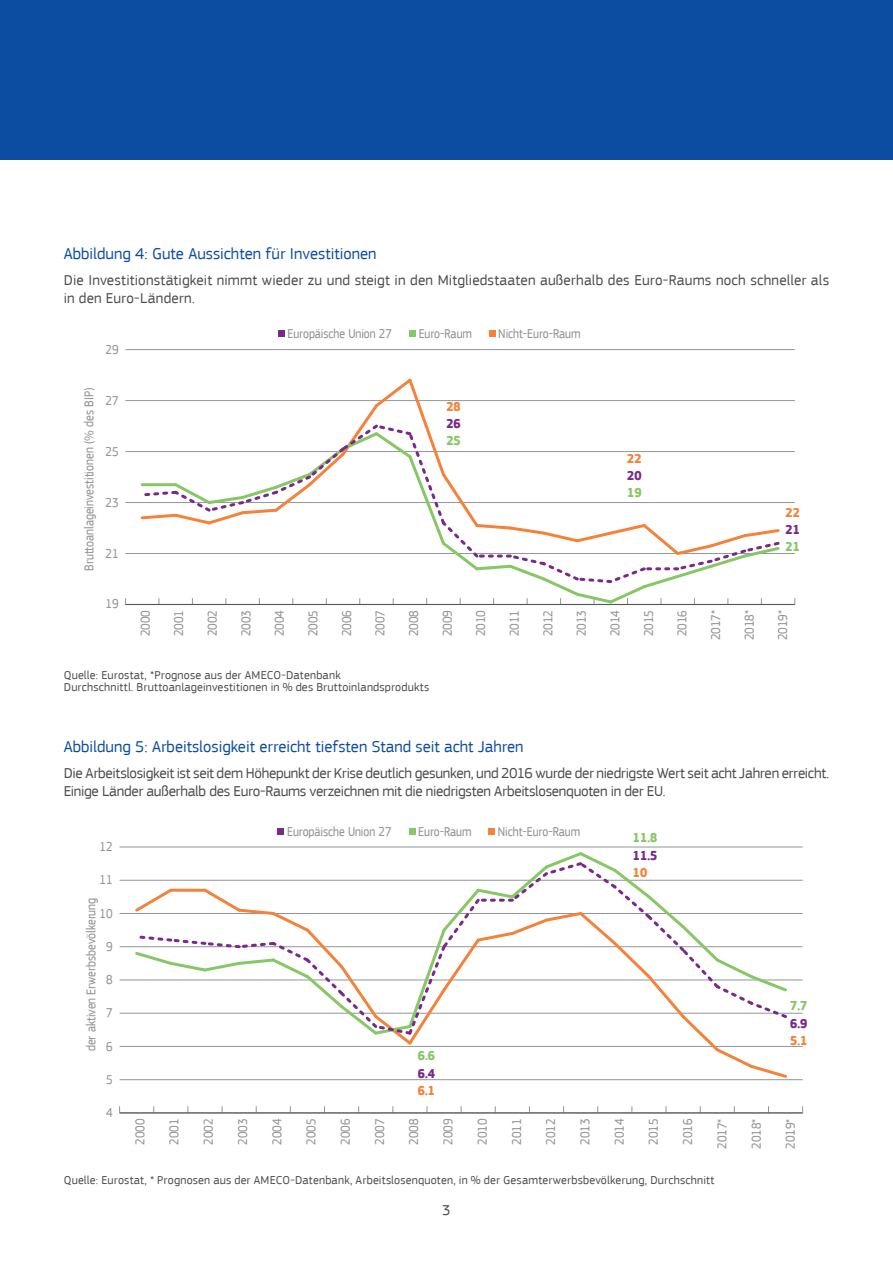
<style>
.page{position:relative;width:893px;height:1263px;background:#fff}
.page>*{position:absolute;margin:0;border:0;box-sizing:border-box;transform-origin:0 0}
.t1{font:16.5px "EC Square Sans Pro";color:#0d4da1}
.t2{font:15px/17.5px "EC Square Sans Pro";letter-spacing:-.015em;color:#4b4c4d}
.t3{font:15px/17.5px "EC Square Sans Pro";letter-spacing:.01em;color:#4b4c4d}
.t4{font:13.5px "EC Square Sans Cond Pro";color:#939598}
.t5{font:700 13.5px "EC Square Sans Cond Pro";color:#87c765}
.t6{font:700 13.5px "EC Square Sans Cond Pro";color:#782a8b}
.t7{font:700 13.5px "EC Square Sans Cond Pro";color:#f4823b}
.t8{font:12px/12px "EC Square Sans Pro";letter-spacing:.015em;color:#4b4c4d}
.s1{font-family:"Myriad Pro"}
</style>
<div class="page">
<hr style="left:120px;top:1079px;width:683px;height:1px;background:#939598">
<hr style="left:120px;top:1046px;width:683px;height:1px;background:#939598">
<hr style="left:120px;top:1013px;width:683px;height:1px;background:#939598">
<hr style="left:120px;top:979px;width:683px;height:1px;background:#939598">
<hr style="left:120px;top:946px;width:683px;height:1px;background:#939598">
<hr style="left:120px;top:913px;width:683px;height:1px;background:#939598">
<hr style="left:120px;top:880px;width:683px;height:1px;background:#939598">
<hr style="left:120px;top:847px;width:683px;height:1px;background:#939598">
<svg style="left:133px;top:852px;width:656px;height:228px"></svg>
<hr style="left:120px;top:1112px;width:683px;height:1px;background:#57585a">
<div style="left:278px;top:828px;width:6px;height:7px;background:#782a8b"></div>
<div style="left:409px;top:828px;width:6px;height:7px;background:#87c765"></div>
<div style="left:488px;top:828px;width:7px;height:7px;background:#f4823b"></div>
<hr style="left:125px;top:553px;width:670px;height:1px;background:#939598">
<hr style="left:125px;top:502px;width:670px;height:1px;background:#939598">
<hr style="left:125px;top:451px;width:670px;height:1px;background:#939598">
<hr style="left:125px;top:400px;width:670px;height:1px;background:#939598">
<hr style="left:125px;top:349px;width:670px;height:1px;background:#939598">
<svg style="left:139px;top:378px;width:643px;height:228px"></svg>
<hr style="left:125px;top:604px;width:670px;height:1px;background:#57585a">
<div style="left:278px;top:330px;width:7px;height:7px;background:#782a8b"></div>
<div style="left:409px;top:330px;width:7px;height:7px;background:#87c765"></div>
<div style="left:489px;top:330px;width:6px;height:7px;background:#f4823b"></div>
<div style="left:0;top:0;width:893px;height:160px;background:#0d4da1"></div>
<p class="t1" style="left:64px;top:244px;width:314px">Abbildung 4: Gute Aussichten für Investitionen</p>
<p class="t3" style="left:64px;top:271px;width:767px">Die Investitionstätigkeit nimmt wieder zu und steigt in den Mitgliedstaaten außerhalb des Euro-Raums noch schneller als in den Euro-Ländern.</p>
<p class="t4" style="left:106px;top:341px;width:15px">29</p>
<p class="t4" style="left:81px;top:571px;width:184px;rotate:-90deg">Bruttoanlageinvestitionen (<span class="s1">%</span> des BIP)</p>
<p class="t4" style="left:106px;top:392px;width:15px">27</p>
<p class="t4" style="left:106px;top:443px;width:15px">25</p>
<p class="t4" style="left:106px;top:494px;width:15px">23</p>
<p class="t4" style="left:106px;top:545px;width:15px">21</p>
<p class="t4" style="left:106px;top:596px;width:15px">19</p>
<p class="t4" style="left:288px;top:326px;width:106px">Europäische Union 27</p>
<p class="t4" style="left:419px;top:326px;width:55px">Euro-Raum</p>
<p class="t4" style="left:498px;top:326px;width:84px">Nicht-Euro-Raum</p>
<p class="t7" style="left:446px;top:398px;width:16px">28</p>
<p class="t6" style="left:446px;top:415px;width:16px">26</p>
<p class="t5" style="left:446px;top:432px;width:16px">25</p>
<p class="t7" style="left:627px;top:450px;width:16px">22</p>
<p class="t6" style="left:627px;top:467px;width:16px">20</p>
<p class="t5" style="left:627px;top:484px;width:16px">19</p>
<p class="t7" style="left:786px;top:504px;width:16px">22</p>
<p class="t6" style="left:786px;top:521px;width:16px">21</p>
<p class="t5" style="left:786px;top:538px;width:16px">21</p>
<p class="t4" style="left:138px;top:636px;width:28px;rotate:-90deg">2000</p>
<p class="t4" style="left:171px;top:636px;width:28px;rotate:-90deg">2001</p>
<p class="t4" style="left:205px;top:636px;width:28px;rotate:-90deg">2002</p>
<p class="t4" style="left:238px;top:636px;width:28px;rotate:-90deg">2003</p>
<p class="t4" style="left:272px;top:636px;width:28px;rotate:-90deg">2004</p>
<p class="t4" style="left:305px;top:636px;width:28px;rotate:-90deg">2005</p>
<p class="t4" style="left:339px;top:636px;width:28px;rotate:-90deg">2006</p>
<p class="t4" style="left:372px;top:636px;width:28px;rotate:-90deg">2007</p>
<p class="t4" style="left:406px;top:636px;width:28px;rotate:-90deg">2008</p>
<p class="t4" style="left:440px;top:636px;width:28px;rotate:-90deg">2009</p>
<p class="t4" style="left:473px;top:636px;width:28px;rotate:-90deg">2010</p>
<p class="t4" style="left:507px;top:636px;width:28px;rotate:-90deg">2011</p>
<p class="t4" style="left:540px;top:636px;width:28px;rotate:-90deg">2012</p>
<p class="t4" style="left:574px;top:636px;width:28px;rotate:-90deg">2013</p>
<p class="t4" style="left:607px;top:636px;width:28px;rotate:-90deg">2014</p>
<p class="t4" style="left:641px;top:636px;width:28px;rotate:-90deg">2015</p>
<p class="t4" style="left:674px;top:636px;width:28px;rotate:-90deg">2016</p>
<p class="t4" style="left:708px;top:640px;width:32px;rotate:-90deg">2017*</p>
<p class="t4" style="left:742px;top:640px;width:32px;rotate:-90deg">2018*</p>
<p class="t4" style="left:775px;top:640px;width:32px;rotate:-90deg">2019*</p>
<p class="t8" style="left:64px;top:669px;width:367px">Quelle: Eurostat, *Prognose aus der AMECO-Datenbank<br>Durchschnittl. Bruttoanlageinvestitionen in % des Bruttoinlandsprodukts</p>
<p class="t1" style="left:64px;top:737px;width:461px">Abbildung 5: Arbeitslosigkeit erreicht tiefsten Stand seit acht Jahren</p>
<p class="t2" style="left:64px;top:765px;width:767px">Die Arbeitslosigkeit ist seit dem Höhepunkt der Krise deutlich gesunken, und 2016 wurde der niedrigste Wert seit acht Jahren erreicht.<br>Einige Länder außerhalb des Euro-Raums verzeichnen mit die niedrigsten Arbeitslosenquoten in der EU.</p>
<p class="t4" style="left:100px;top:839px;width:15px">12</p>
<p class="t4" style="left:100px;top:872px;width:15px">11</p>
<p class="t4" style="left:84px;top:1051px;width:155px;rotate:-90deg">der aktiven Erwerbsbevölkerung</p>
<p class="t4" style="left:100px;top:905px;width:15px">10</p>
<p class="t4" style="left:106px;top:939px;width:8px">9</p>
<p class="t4" style="left:106px;top:972px;width:8px">8</p>
<p class="t4" style="left:106px;top:1005px;width:8px">7</p>
<p class="t4" style="left:106px;top:1038px;width:8px">6</p>
<p class="t4" style="left:106px;top:1072px;width:8px">5</p>
<p class="t4" style="left:106px;top:1105px;width:8px">4</p>
<p class="t4" style="left:287px;top:824px;width:106px">Europäische Union 27</p>
<p class="t4" style="left:418px;top:824px;width:55px">Euro-Raum</p>
<p class="t4" style="left:498px;top:824px;width:84px">Nicht-Euro-Raum</p>
<p class="t5" style="left:633px;top:829px;width:26px">11.8</p>
<p class="t6" style="left:633px;top:847px;width:26px">11.5</p>
<p class="t7" style="left:633px;top:864px;width:16px">10</p>
<p class="t5" style="left:418px;top:1047px;width:19px">6.6</p>
<p class="t6" style="left:418px;top:1065px;width:19px">6.4</p>
<p class="t7" style="left:418px;top:1082px;width:19px">6.1</p>
<p class="t5" style="left:790px;top:997px;width:19px">7.7</p>
<p class="t6" style="left:790px;top:1015px;width:19px">6.9</p>
<p class="t7" style="left:790px;top:1032px;width:19px">5.1</p>
<p class="t4" style="left:132px;top:1145px;width:28px;rotate:-90deg">2000</p>
<p class="t4" style="left:166px;top:1145px;width:28px;rotate:-90deg">2001</p>
<p class="t4" style="left:201px;top:1145px;width:28px;rotate:-90deg">2002</p>
<p class="t4" style="left:235px;top:1145px;width:28px;rotate:-90deg">2003</p>
<p class="t4" style="left:269px;top:1145px;width:28px;rotate:-90deg">2004</p>
<p class="t4" style="left:303px;top:1145px;width:28px;rotate:-90deg">2005</p>
<p class="t4" style="left:338px;top:1145px;width:28px;rotate:-90deg">2006</p>
<p class="t4" style="left:372px;top:1145px;width:28px;rotate:-90deg">2007</p>
<p class="t4" style="left:406px;top:1145px;width:28px;rotate:-90deg">2008</p>
<p class="t4" style="left:440px;top:1145px;width:28px;rotate:-90deg">2009</p>
<p class="t4" style="left:475px;top:1145px;width:28px;rotate:-90deg">2010</p>
<p class="t4" style="left:509px;top:1145px;width:28px;rotate:-90deg">2011</p>
<p class="t4" style="left:543px;top:1145px;width:28px;rotate:-90deg">2012</p>
<p class="t4" style="left:577px;top:1145px;width:28px;rotate:-90deg">2013</p>
<p class="t4" style="left:612px;top:1145px;width:28px;rotate:-90deg">2014</p>
<p class="t4" style="left:646px;top:1145px;width:28px;rotate:-90deg">2015</p>
<p class="t4" style="left:680px;top:1145px;width:28px;rotate:-90deg">2016</p>
<p class="t4" style="left:714px;top:1149px;width:32px;rotate:-90deg">2017*</p>
<p class="t4" style="left:749px;top:1149px;width:32px;rotate:-90deg">2018*</p>
<p class="t4" style="left:783px;top:1149px;width:32px;rotate:-90deg">2019*</p>
<p class="t8" style="left:64px;top:1174px;width:652px">Quelle: Eurostat, * Prognosen aus der AMECO-Datenbank, Arbeitslosenquoten, in % der Gesamterwerbsbevölkerung, Durchschnitt</p>
<p class="t2" style="left:442px;top:1201px;width:10px">3</p>
</div>
